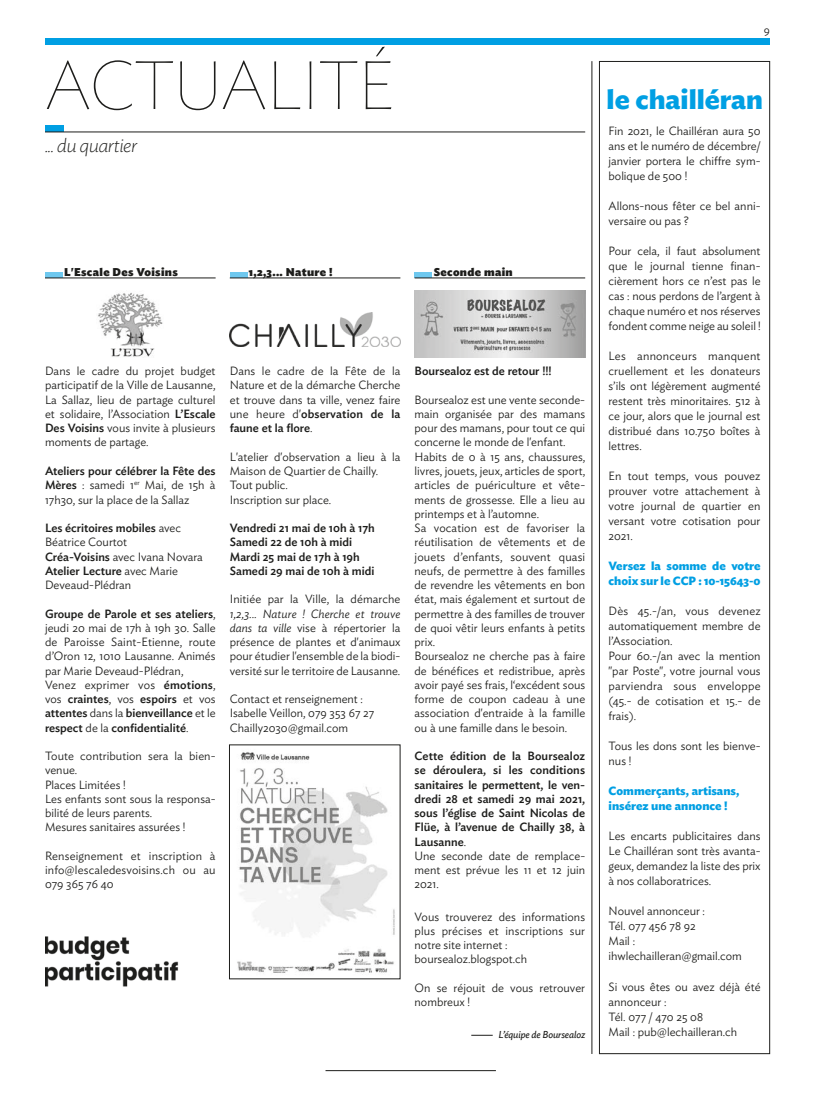
<style>
.page{position:relative;width:815px;height:1099px;background:#fff}
.page>*{position:absolute;margin:0;border:0;box-sizing:border-box;transform-origin:0 0}
.t1{font:100 67.5px "Ideal Sans";letter-spacing:-.01em;color:#1d1d1b}
.t2{font:700 27.5px "Ideal Sans";color:#009fe3}
.t3{font:italic 200 19.75px "Ideal Sans";letter-spacing:-.025em;color:#1d1d1b}
.t4{font:300 11.88px/14.2px "Ideal Sans";color:#1d1d1b}
.t5{font:500 11.88px/14.2px "Ideal Sans";color:#1d1d1b}
.t6{font:700 11.88px/15px "Ideal Sans";color:#009fe3}
.t7{font:900 11.25px "Ideal Sans";letter-spacing:.03em;color:#1d1d1b}
.t8{font:300 11.25px "Ideal Sans";color:#1d1d1b}
.t9{font:italic 10px "Ideal Sans";letter-spacing:-.01em;color:#1d1d1b}
.s1{font-weight:500}
.s2{font-style:italic}
.s3{font-weight:300}
</style>
<div class="page">
<div style="left:45px;top:125px;width:18px;height:7px;background:#009fe3"></div>
<hr style="left:326px;top:1070px;width:170px;height:1px;background:#1d1d1b">
<div style="left:45px;top:38px;width:725px;height:7px;background:#009fe3"></div>
<div style="left:45px;top:272px;width:18px;height:6px;background:#6ec8ef"></div>
<hr style="left:45px;top:278px;width:171px;height:1px;background:#1d1d1b">
<img style="left:98px;top:292px;width:65px;height:65px">
<img style="left:45px;top:936px;width:134px;height:51px">
<div style="left:230px;top:272px;width:18px;height:6px;background:#6ec8ef"></div>
<hr style="left:230px;top:278px;width:170px;height:1px;background:#1d1d1b">
<img style="left:230px;top:312px;width:170px;height:35px">
<img style="left:237px;top:752px;width:158px;height:221px">
<div style="left:415px;top:272px;width:17px;height:6px;background:#6ec8ef"></div>
<hr style="left:415px;top:278px;width:170px;height:1px;background:#1d1d1b">
<img style="left:415px;top:291px;width:170px;height:66px">
<svg style="left:471px;top:1035px;width:22px;height:1px"></svg>
<div style="left:599px;top:61px;width:171px;height:992px;border:1px solid #1d1d1b"></div>
<hr style="left:592px;top:61px;width:1px;height:992px;background:#1d1d1b">
<hr style="left:45px;top:132px;width:540px;height:1px;background:#1d1d1b">
<h1 class="t1" style="left:45px;top:33px;width:351px">ACTUALITÉ</h1>
<h3 class="t3" style="left:45px;top:130px;width:94px">... du quartier</h3>
<p class="t7" style="left:64px;top:262px;width:115px">L'Escale Des Voisins</p>
<p class="t7" style="left:249px;top:262px;width:85px">1,2,3... Nature !</p>
<p class="t7" style="left:434px;top:262px;width:80px">Seconde main</p>
<p class="t4" style="left:45px;top:363px;width:172px;text-align:justify">Dans le cadre du projet budget participatif de la Ville de Lausanne, La Sallaz, lieu de partage culturel et solidaire, l’Association <span class="s1">L’Escale Des Voisins</span> vous invite à plusieurs moments de partage.</p>
<p class="t4" style="left:45px;top:462px;width:172px;text-align:justify"><span class="s1">Ateliers pour célébrer la Fête des Mères</span> : samedi 1<sup>er</sup> Mai, de 15h à 17h30, sur la place de la Sallaz</p>
<p class="t4" style="left:45px;top:519px;width:159px"><span class="s1">Les écritoires mobiles</span> avec<br>Béatrice Courtot<br><span class="s1">Créa-Voisins</span> avec Ivana Novara<br><span class="s1">Atelier Lecture</span> avec Marie<br>Deveaud-Plédran</p>
<p class="t4" style="left:45px;top:605px;width:172px"><span class="s1">Groupe de Parole et ses ateliers</span>, jeudi 20 mai de 17h à 19h 30. Salle de Paroisse Saint-Etienne, route d’Oron 12, 1010 Lausanne. Animés par Marie Deveaud-Plédran,<br>Venez exprimer vos <span class="s1">émotions</span>, vos <span class="s1">craintes</span>, vos <span class="s1">espoirs</span> et vos <span class="s1">attentes</span> dans la <span class="s1">bienveillance</span> et le <span class="s1">respect</span> de la <span class="s1">confidentialité</span>.</p>
<p class="t4" style="left:45px;top:747px;width:172px">Toute contribution sera la bien&shy;venue.<br>Places Limitées !<br>Les enfants sont sous la responsa&shy;bilité de leurs parents.<br>Mesures sanitaires assurées !</p>
<p class="t4" style="left:45px;top:847px;width:172px;text-align:justify">Renseignement et inscription à info@lescaledesvoisins.ch ou au 079 365 76 40</p>
<p class="t4" style="left:230px;top:363px;width:172px;text-align:justify">Dans le cadre de la Fête de la Nature et de la démarche Cherche et trouve dans ta ville, venez faire une heure d'<span class="s1">observation de la faune et la flore</span>.</p>
<p class="t4" style="left:230px;top:448px;width:172px">L'atelier d'observation a lieu à la<br>Maison de Quartier de Chailly.<br>Tout public.<br>Inscription sur place.</p>
<p class="t5" style="left:230px;top:520px;width:147px">Vendredi 21 mai de 10h à 17h<br>Samedi 22 de 10h à midi<br>Mardi 25 mai de 17h à 19h<br>Samedi 29 mai de 10h à midi</p>
<p class="t4" style="left:230px;top:591px;width:172px">Initiée par la Ville, la démarche</p>
<p class="t4" style="left:230px;top:605px;width:172px;text-align:justify"><span class="s2">1,2,3... Nature ! Cherche et trouve dans ta ville</span> vise à répertorier la présence de plantes et d'animaux pour étudier l'ensemble de la biodi&shy;versité sur le territoire de Lausanne.</p>
<p class="t4" style="left:230px;top:690px;width:146px">Contact et renseignement :<br>Isabelle Veillon, 079 353 67 27<br>Chailly2030@gmail.com</p>
<p class="t5" style="left:415px;top:363px;width:139px">Boursealoz est de retour !!!</p>
<p class="t4" style="left:415px;top:391px;width:172px">Boursealoz est une vente seconde&shy;main organisée par des mamans pour des mamans, pour tout ce qui concerne le monde de l'enfant.<br>Habits de 0 à 15 ans, chaussures, livres, jouets, jeux, articles de sport, articles de puériculture et vête&shy;ments de grossesse. Elle a lieu au printemps et à l’automne.<br>Sa vocation est de favoriser la réutilisation de vêtements et de jouets d’enfants, souvent quasi neufs, de permettre à des familles de revendre les vêtements en bon état, mais également et surtout de permettre à des familles de trouver de quoi vêtir leurs enfants à petits prix.<br>Boursealoz ne cherche pas à faire de bénéfices et redistribue, après avoir payé ses frais, l‘excédent sous forme de coupon cadeau à une association d'entraide à la famille ou à une famille dans le besoin.</p>
<p class="t5" style="left:415px;top:748px;width:172px">Cette édition de la Boursealoz se déroulera, si les conditions sanitaires le permettent, le ven&shy;dredi 28 et samedi 29 mai 2021, sous l’église de Saint Nicolas de<br>Flüe, à l’avenue de Chailly 38, à<br>Lausanne<span class="s3">.<br>Une seconde date de remplace&shy;ment est prévue les 11 et 12 juin<br>2021.</span></p>
<p class="t4" style="left:415px;top:908px;width:172px">Vous trouverez des informations plus précises et inscriptions sur notre site internet : boursealoz.blogspot.ch</p>
<p class="t4" style="left:415px;top:979px;width:172px">On se réjouit de vous retrouver nombreux !</p>
<p class="t9" style="left:498px;top:1026px;width:88px">L’équipe de Boursealoz</p>
<p class="t8" style="left:764px;top:22px;width:8px">9</p>
<h2 class="t2" style="left:607px;top:78px;width:158px">le chailléran</h2>
<p class="t4" style="left:609px;top:122px;width:154px;line-height:15px;text-align:justify">Fin 2021, le Chailléran aura 50 ans et le numéro de décembre/ janvier portera le chiffre sym&shy;bolique de 500 !</p>
<p class="t4" style="left:609px;top:197px;width:154px;line-height:15px">Allons-nous fêter ce bel anni&shy;versaire ou pas ?</p>
<p class="t4" style="left:609px;top:242px;width:154px;line-height:15px;text-align:justify">Pour cela, il faut absolument que le journal tienne finan&shy;cièrement hors ce n’est pas le cas : nous perdons de l’argent à chaque numéro et nos réserves fondent comme neige au soleil !</p>
<p class="t4" style="left:609px;top:347px;width:154px;line-height:15px;text-align:justify">Les annonceurs manquent cruellement et les donateurs s’ils ont légèrement augmenté restent très minoritaires. 512 à ce jour, alors que le journal est distribué dans 10.750 boîtes à lettres.</p>
<p class="t4" style="left:609px;top:467px;width:154px;line-height:15px;text-align:justify">En tout temps, vous pouvez prouver votre attachement à votre journal de quartier en versant votre cotisation pour 2021.</p>
<p class="t6" style="left:609px;top:557px;width:154px">Versez la somme de votre choix sur le CCP : 10-15643-0</p>
<p class="t4" style="left:609px;top:602px;width:154px;line-height:15px">Dès 45.-/an, vous devenez automatiquement membre de l’Association.<br>Pour 60.-/an avec la mention "par Poste", votre journal vous parviendra sous enveloppe (45.- de cotisation et 15.- de frais).</p>
<p class="t4" style="left:609px;top:737px;width:154px;line-height:15px">Tous les dons sont les bienve&shy;nus !</p>
<p class="t6" style="left:609px;top:782px;width:132px">Commerçants, artisans, insérez une annonce !</p>
<p class="t4" style="left:609px;top:827px;width:154px;line-height:15px;text-align:justify">Les encarts publicitaires dans Le Chailléran sont très avanta&shy;geux, demandez la liste des prix à nos collaboratrices.</p>
<p class="t4" style="left:609px;top:902px;width:135px;line-height:15px">Nouvel annonceur :<br>Tél. 077 456 78 92<br>Mail : ihwlechailleran@gmail.com</p>
<p class="t4" style="left:609px;top:977px;width:154px;line-height:15px">Si vous êtes ou avez déjà été annonceur :<br>Tél. 077 / 470 25 08<br>Mail : pub@lechailleran.ch</p>
</div>
